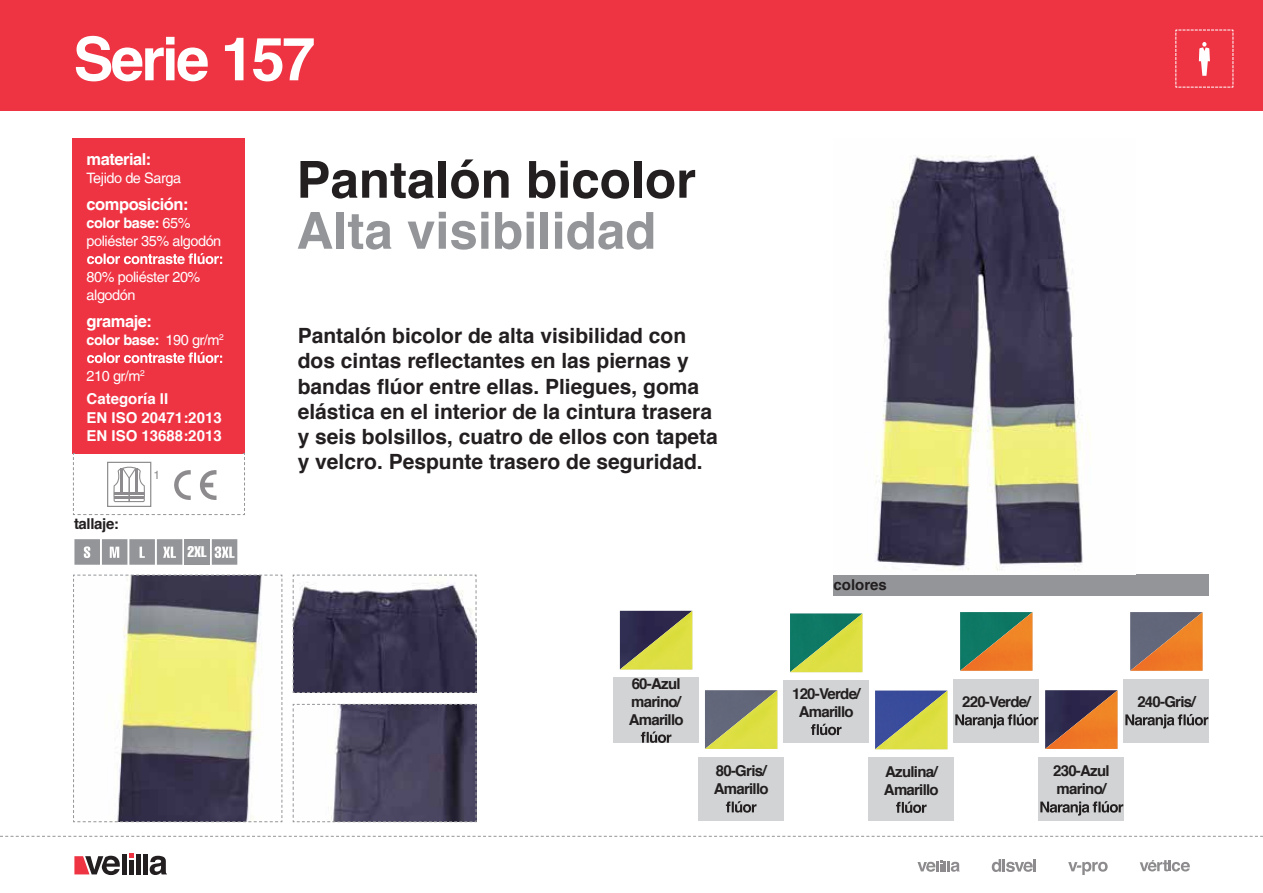
<style>
.page{position:relative;width:1263px;height:893px;background:#fff}
.page>*{position:absolute;margin:0;border:0;box-sizing:border-box;transform-origin:0 0}
.t1{font:700 60px "Helvetica";letter-spacing:-.045em;color:#fff}
.t2{font:700 51px "Helvetica";color:#231f20}
.t3{font:700 51px "Helvetica";color:#939598}
.t4{font:700 21px/25.2px "Helvetica";color:#231f20}
.t5{font:700 16.5px "Helvetica LT";letter-spacing:-.03em;color:#fff}
.t6{font:700 15px/18px "Helvetica";letter-spacing:-.05em;color:#231f20}
.t7{font:700 15px/19.5px "Helvetica";color:#fff}
.t8{font:700 15px "Helvetica";letter-spacing:-.025em;color:#231f20}
.t9{font:700 15px "Helvetica";color:#231f20}
.t10{font:extra-condensed 15px "Helvetica LT";color:#fff}
.t11{font:14.4px/18px "Helvetica LT";letter-spacing:-.03em;color:#fff}
.t12{font:700 14.4px "Helvetica LT";letter-spacing:-.03em;color:#fff}
.t13{font:12px "Helvetica";color:#8d8b8d}
.s1{font-weight:700}
.s2{font-weight:400}
</style>
<div class="page">
<div style="left:0;top:0;width:1263px;height:111px;background:#ee3443"></div>
<svg style="left:74px;top:539px;width:108px;height:26px;background:#a4a6a9"></svg>
<svg style="left:212px;top:539px;width:25px;height:26px"></svg>
<svg style="left:917px;top:861px;width:43px;height:11px"></svg>
<svg style="left:1068px;top:862px;width:40px;height:13px"></svg>
<svg style="left:992px;top:859px;width:44px;height:13px"></svg>
<svg style="left:1140px;top:860px;width:50px;height:11px"></svg>
<div style="left:122px;top:854px;width:5px;height:20px;background:#231f20"></div>
<div style="left:136px;top:854px;width:5px;height:20px;background:#231f20"></div>
<hr style="left:143px;top:854px;width:4px;height:20px;background:#231f20">
<svg style="left:150px;top:856px;width:17px;height:19px"></svg>
<svg style="left:129px;top:854px;width:5px;height:4px"></svg>
<div style="left:129px;top:860px;width:5px;height:14px;background:#231f20"></div>
<svg style="left:74px;top:856px;width:46px;height:19px"></svg>
<svg style="left:0;top:836px;width:1263px;height:1px"></svg>
<div style="left:833px;top:574px;width:376px;height:21px;background:#939598"></div>
<svg style="left:1175px;top:30px;width:59px;height:58px"></svg>
<svg style="left:293px;top:704px;width:184px;height:118px"></svg>
<svg style="left:293px;top:575px;width:184px;height:118px;background:#575369"></svg>
<svg style="left:73px;top:575px;width:209px;height:247px"></svg>
<img style="left:833px;top:155px;width:302px;height:420px">
<div style="left:1039px;top:757px;width:85px;height:64px;background:#d1d3d4"></div>
<svg style="left:1040px;top:801px;width:83px;height:15px"></svg>
<div style="left:784px;top:680px;width:85px;height:63px;background:#d1d3d4"></div>
<svg style="left:811px;top:724px;width:30px;height:11px"></svg>
<div style="left:954px;top:679px;width:85px;height:63px;background:#d1d3d4"></div>
<svg style="left:955px;top:714px;width:83px;height:14px"></svg>
<div style="left:1124px;top:679px;width:85px;height:63px;background:#d1d3d4"></div>
<svg style="left:1125px;top:714px;width:83px;height:14px"></svg>
<svg style="left:1045px;top:690px;width:73px;height:59px;background:#90553c"></svg>
<img style="left:790px;top:614px;width:72px;height:58px">
<svg style="left:960px;top:612px;width:72px;height:59px;background:#7f7b47"></svg>
<div style="left:869px;top:757px;width:85px;height:64px;background:#d1d3d4"></div>
<svg style="left:896px;top:801px;width:30px;height:12px"></svg>
<svg style="left:875px;top:691px;width:72px;height:58px;background:#8b9570"></svg>
<svg style="left:1130px;top:612px;width:73px;height:59px;background:#a97352"></svg>
<div style="left:614px;top:677px;width:85px;height:66px;background:#d1d3d4"></div>
<svg style="left:641px;top:731px;width:30px;height:12px"></svg>
<div style="left:699px;top:757px;width:85px;height:64px;background:#d1d3d4"></div>
<svg style="left:726px;top:801px;width:30px;height:12px"></svg>
<svg style="left:620px;top:611px;width:72px;height:58px;background:#858449"></svg>
<svg style="left:705px;top:690px;width:72px;height:59px;background:#a0a360"></svg>
<div style="left:184px;top:539px;width:26px;height:26px;background:#939598"></div>
<div style="left:73px;top:138px;width:172px;height:316px;background:#ee3443"></div>
<svg style="left:87px;top:253px;width:135px;height:11px"></svg>
<svg style="left:87px;top:352px;width:135px;height:11px"></svg>
<svg style="left:73px;top:453px;width:172px;height:62px"></svg>
<h1 class="t1" style="left:73px;top:11px;width:244px">Serie 157</h1>
<p class="t5" style="left:87px;top:149px;width:66px">material:</p>
<p class="t11" style="left:87px;top:169px;width:96px">Tejido de Sarga</p>
<p class="t5" style="left:87px;top:194px;width:103px">composición:</p>
<p class="t11" style="left:87px;top:214px;width:136px"><span class="s1">color base:</span> 65% poliéster 35% algodón</p>
<p class="t11" style="left:87px;top:268px;width:115px">80% poliéster 20% algodón</p>
<p class="t5" style="left:87px;top:311px;width:67px">gramaje:</p>
<p class="t12" style="left:87px;top:331px;width:139px">color base: <span class="s2">190 gr/m</span><sup>2</sup></p>
<p class="t11" style="left:87px;top:367px;width:60px">210 gr/m<sup>2</sup></p>
<p class="t7" style="left:87px;top:389px;width:137px">Categoría II<br>EN ISO 20471:2013</p>
<p class="t7" style="left:87px;top:426px;width:137px">EN ISO 13688:2013</p>
<p class="t13" style="left:154px;top:465px;width:8px">1</p>
<p class="t8" style="left:74px;top:511px;width:46px">tallaje:</p>
<p class="t10" style="left:187px;top:542px;width:21px">2XL</p>
<h2 class="t2" style="left:296px;top:139px;width:401px">Pantalón bicolor</h2>
<h2 class="t3" style="left:296px;top:190px;width:361px">Alta visibilidad</h2>
<p class="t4" style="left:298px;top:323px;width:422px">Pantalón bicolor de alta visibilidad con dos cintas reflectantes en las piernas y bandas flúor entre ellas. Pliegues, goma elástica en el interior de la cintura trasera y seis bolsillos, cuatro de ellos con tapeta y velcro. Pespunte trasero de seguridad.</p>
<p class="t9" style="left:833px;top:573px;width:55px">colores</p>
<p class="t6" style="left:629px;top:675px;width:56px">60-Azul marino/<br>Amarillo</p>
<p class="t6" style="left:714px;top:762px;width:56px">80-Gris/<br>Amarillo</p>
<p class="t6" style="left:792px;top:685px;width:70px;text-align:center">120-Verde/<br>Amarillo</p>
<p class="t6" style="left:962px;top:693px;width:70px">220-Verde/</p>
<p class="t6" style="left:1137px;top:693px;width:60px">240-Gris/</p>
<p class="t6" style="left:884px;top:763px;width:56px">Azulina/<br>Amarillo</p>
<p class="t6" style="left:1053px;top:762px;width:58px">230-Azul marino/</p>
</div>
